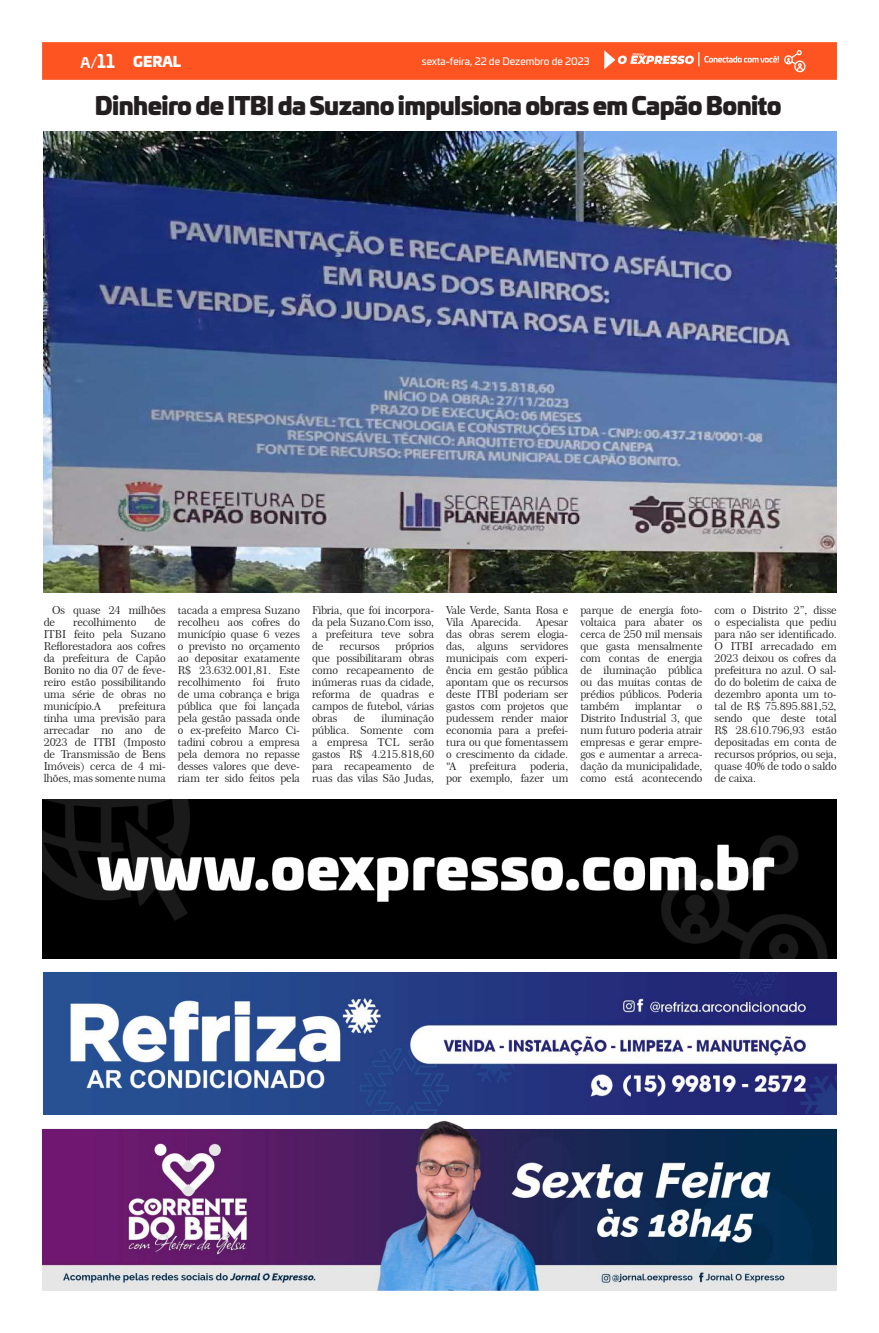
<style>
.page{position:relative;width:879px;height:1333px;background:#fff}
.page>*{position:absolute;margin:0;border:0;box-sizing:border-box;transform-origin:0 0}
.t1{font:900 24px "Univia Pro";letter-spacing:-.025em;color:#231f20}
.t2{font:900 14px "Univia Pro";color:#fff}
.t3{font:11px/12px "Century 751 BT Roman No 2 B";letter-spacing:-.01em;color:#231f20;text-align:justify}
.t4{font:10px "Univia Pro";color:#fff}
.s1{font-weight:700}
.s2{font-weight:700;font-size:18px}
</style>
<div class="page">
<div style="left:43px;top:43px;width:793px;height:36px;background:#fe5421"></div>
<img style="left:43px;top:972px;width:794px;height:318px">
<img style="left:44px;top:131px;width:792px;height:461px">
<img style="left:43px;top:799px;width:793px;height:159px">
<p class="t2" style="left:80px;top:49px;width:102px"><span class="s1">A/</span><span class="s2">11</span> GERAL</p>
<p class="t4" style="left:422px;top:54px;width:169px">sexta-feira, 22 de Dezembro de 2023</p>
<h1 class="t1" style="left:95px;top:85px;width:688px">Dinheiro de ITBI da Suzano impulsiona obras em Capão Bonito</h1>
<p class="t3" style="left:44px;top:604px;width:124px;text-indent:9px">Os quase 24 milhões de</p>
<p class="t3" style="left:44px;top:616px;width:124px;text-indent:111px">de ITBI feito pela Suzano Reflorestadora aos cofres da prefeitura de Capão Bonito no dia 07 de feve&shy;reiro estão possibilitando uma série de obras no município.A</p>
<p class="t3" style="left:73px;top:616px;width:65px">recolhimento</p>
<p class="t3" style="left:44px;top:700px;width:124px;text-indent:75px">prefeitura tinha uma previsão para arrecadar no ano de 2023 de ITBI (Imposto de Transmissão de Bens Imóveis) cerca de 4 mi&shy;lhões, mas somente numa</p>
<p class="t3" style="left:178px;top:604px;width:124px">tacada a empresa Suzano recolheu aos cofres do município quase 6 vezes o previsto no orçamento ao depositar exatamente R$ 23.632.001,81. Este recolhimento foi fruto de uma cobrança e briga pública que foi lançada pela gestão passada onde o ex-prefeito Marco Ci&shy;tadini cobrou a empresa pela demora no repasse desses valores que deve&shy;riam ter sido feitos pela</p>
<p class="t3" style="left:312px;top:604px;width:124px">Fibria, que foi incorpora&shy;da pela Suzano.Com isso, a prefeitura teve sobra de</p>
<p class="t3" style="left:312px;top:640px;width:124px;text-indent:83px">próprios que possibilitaram obras como recapeamento de inúmeras ruas da cidade, reforma de quadras e campos de futebol, várias obras</p>
<p class="t3" style="left:339px;top:640px;width:42px">recursos</p>
<p class="t3" style="left:312px;top:712px;width:124px;text-indent:69px">iluminação pública. Somente com a empresa TCL serão gastos R$ 4.215.818,60 para recapeamento de ruas das vilas São Judas,</p>
<p class="t3" style="left:354px;top:712px;width:13px">de</p>
<p class="t3" style="left:446px;top:604px;width:124px">Vale Verde, Santa Rosa e<br>Vila Aparecida.</p>
<p class="t3" style="left:446px;top:616px;width:124px;text-indent:90px">Apesar das obras serem elogia&shy;das, alguns servidores municipais com experi&shy;ência em gestão pública apontam que os recursos deste ITBI poderiam ser gastos com projetos que pudessem render maior economia para a prefei&shy;tura ou que fomentassem o crescimento da cidade. “A prefeitura poderia, por exemplo, fazer um</p>
<p class="t3" style="left:580px;top:604px;width:124px">parque de energia foto&shy;voltaica para abater os cerca de 250 mil mensais que gasta mensalmente com contas de energia de iluminação pública ou das muitas contas de prédios públicos. Poderia também</p>
<p class="t3" style="left:635px;top:700px;width:48px">implantar</p>
<p class="t3" style="left:580px;top:700px;width:124px;text-indent:117px">o Distrito Industrial 3, que num futuro poderia atrair empresas e gerar empre&shy;gos e aumentar a arreca&shy;dação da municipalidade, como está acontecendo</p>
<p class="t3" style="left:714px;top:604px;width:124px">com o Distrito 2”, disse o especialista que pediu para não ser identificado.<br>O ITBI arrecadado em 2023 deixou os cofres da prefeitura no azul. O sal&shy;do do boletim de caixa de dezembro aponta um to&shy;tal de R$ 75.895.881,52, sendo que deste total R$ 28.610.796,93 estão depositadas em conta de recursos próprios, ou seja, quase 40% de todo o saldo de caixa.</p>
</div>
